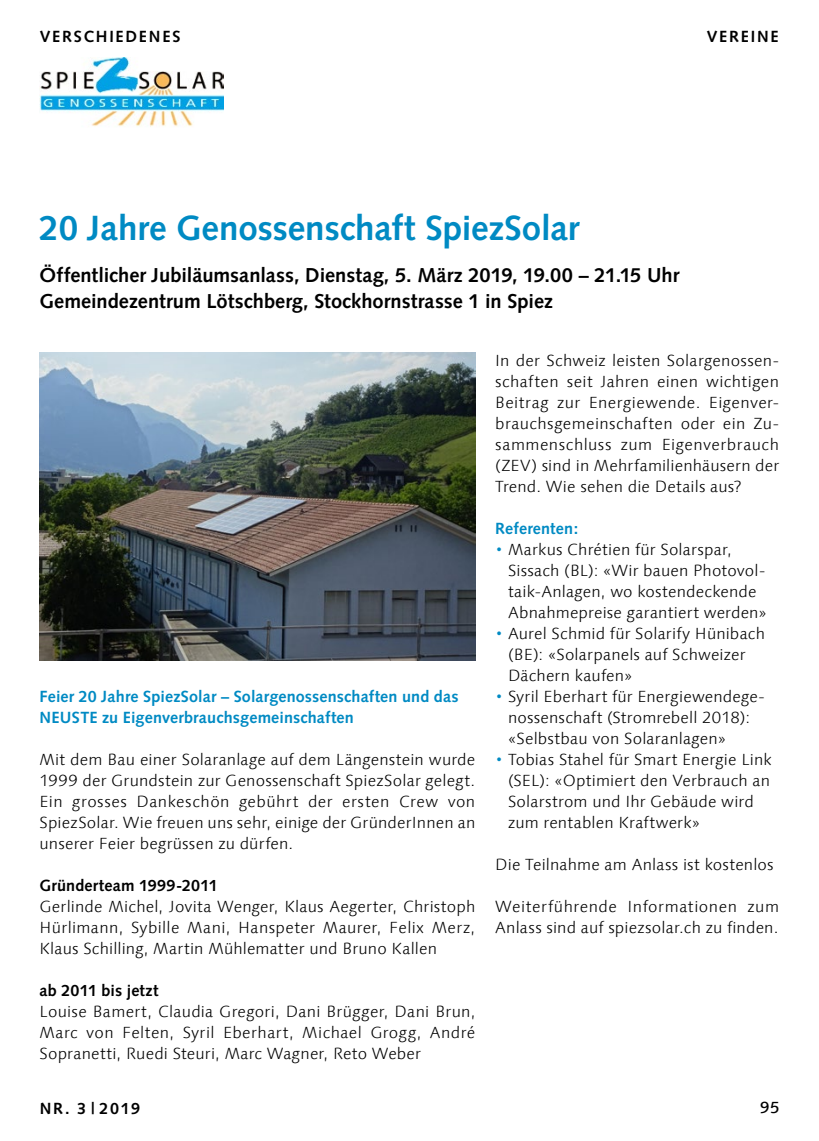
<style>
.page{position:relative;width:819px;height:1141px;background:#fff}
.page>*{position:absolute;margin:0;border:0;box-sizing:border-box;transform-origin:0 0}
.t1{font:700 35px "Syntax";letter-spacing:-.005em;color:#008ac3}
.t2{font:700 20.12px/25.4px "Syntax";color:#000}
.t3{font:300 16.1px/21px "Linotype Syntax Com";letter-spacing:.01em;color:#000;text-align:justify}
.t4{font:700 16.1px/21px "Syntax";letter-spacing:.01em;color:#008ac3}
.t5{font:300 16.1px/21px "Linotype Syntax Com";letter-spacing:.03em;color:#000}
.t6{font:700 16.1px "Syntax";letter-spacing:.01em;color:#000}
.t7{font:700 16.1px "Syntax";letter-spacing:.11em;color:#000}
.t8{font:700 16.1px "Syntax";letter-spacing:.03em;color:#000}
.t9{font:500 16.1px "Linotype Syntax Com";color:#000}
.s1{color:#008ac3}
</style>
<div class="page">
<img style="left:40px;top:57px;width:183px;height:70px">
<img style="left:40px;top:352px;width:435px;height:308px">
<p class="t7" style="left:40px;top:27px;width:142px">VERSCHIEDENES</p>
<p class="t7" style="left:706px;top:27px;width:73px">VEREINE</p>
<h1 class="t1" style="left:40px;top:207px;width:541px">20 Jahre Genossenschaft SpiezSolar</h1>
<p class="t2" style="left:40px;top:263px;width:641px">Öffentlicher Jubiläumsanlass, Dienstag, 5. März 2019, 19.00 – 21.15 Uhr<br>Gemeindezentrum Lötschberg, Stockhornstrasse 1 in Spiez</p>
<p class="t4" style="left:40px;top:686px;width:421px">Feier 20 Jahre SpiezSolar – Solargenossenschaften und das<br>NEUSTE zu Eigenverbrauchsgemeinschaften</p>
<p class="t3" style="left:40px;top:749px;width:437px">Mit dem Bau einer Solaranlage auf dem Längenstein wurde 1999 der Grundstein zur Genossenschaft SpiezSolar gelegt.<br>Ein grosses Dankeschön gebührt der ersten Crew von SpiezSolar. Wie freuen uns sehr, einige der GründerInnen an unserer Feier begrüssen zu dürfen.</p>
<p class="t6" style="left:40px;top:876px;width:180px">Gründerteam 1999-2011</p>
<p class="t3" style="left:40px;top:896px;width:437px">Gerlinde Michel, Jovita Wenger, Klaus Aegerter, Christoph Hürlimann, Sybille Mani, Hanspeter Maurer, Felix Merz, Klaus Schilling, Martin Mühlematter und Bruno Kallen</p>
<p class="t6" style="left:40px;top:981px;width:120px">ab 2011 bis jetzt</p>
<p class="t3" style="left:40px;top:1001px;width:437px">Louise Bamert, Claudia Gregori, Dani Brügger, Dani Brun, Marc von Felten, Syril Eberhart, Michael Grogg, André Sopranetti, Ruedi Steuri, Marc Wagner, Reto Weber</p>
<p class="t3" style="left:495px;top:350px;width:285px">In der Schweiz leisten Solargenossen&shy;schaften seit Jahren einen wichtigen Beitrag zur Energiewende. Eigenver&shy;brauchsgemeinschaften oder ein Zu&shy;sammenschluss zum Eigenverbrauch (ZEV) sind in Mehrfamilienhäusern der Trend. Wie sehen die Details aus?</p>
<p class="t4" style="left:495px;top:518px;width:85px">Referenten:</p>
<p class="t3" style="left:508px;top:539px;width:260px;text-align:left;text-indent:-13px"><span class="s1">•</span> Markus Chrétien für Solarspar, Sissach (BL): «Wir bauen Photovol&shy;taik-Anlagen, wo kostendeckende Abnahmepreise garantiert werden»</p>
<p class="t3" style="left:508px;top:623px;width:258px;text-align:left;text-indent:-13px"><span class="s1">•</span> Aurel Schmid für Solarify Hünibach (BE): «Solarpanels auf Schweizer<br>Dächern kaufen»</p>
<p class="t3" style="left:508px;top:686px;width:258px;text-align:left;text-indent:-13px"><span class="s1">•</span> Syril Eberhart für Energiewendege&shy;nossenschaft (Stromrebell 2018): «Selbstbau von Solaranlagen»</p>
<p class="t3" style="left:508px;top:749px;width:265px;text-align:left;text-indent:-13px"><span class="s1">•</span> Tobias Stahel für Smart Energie Link (SEL): «Optimiert den Verbrauch an<br>Solarstrom und Ihr Gebäude wird zum rentablen Kraftwerk»</p>
<p class="t3" style="left:495px;top:854px;width:280px">Die Teilnahme am Anlass ist kostenlos</p>
<p class="t5" style="left:495px;top:896px;width:285px">Weiterführende Informationen zum<br>Anlass sind auf spiezsolar.ch zu finden.</p>
<p class="t8" style="left:40px;top:1099px;width:102px">NR. 3 | 2019</p>
<p class="t9" style="left:760px;top:1097px;width:21px">95</p>
</div>
